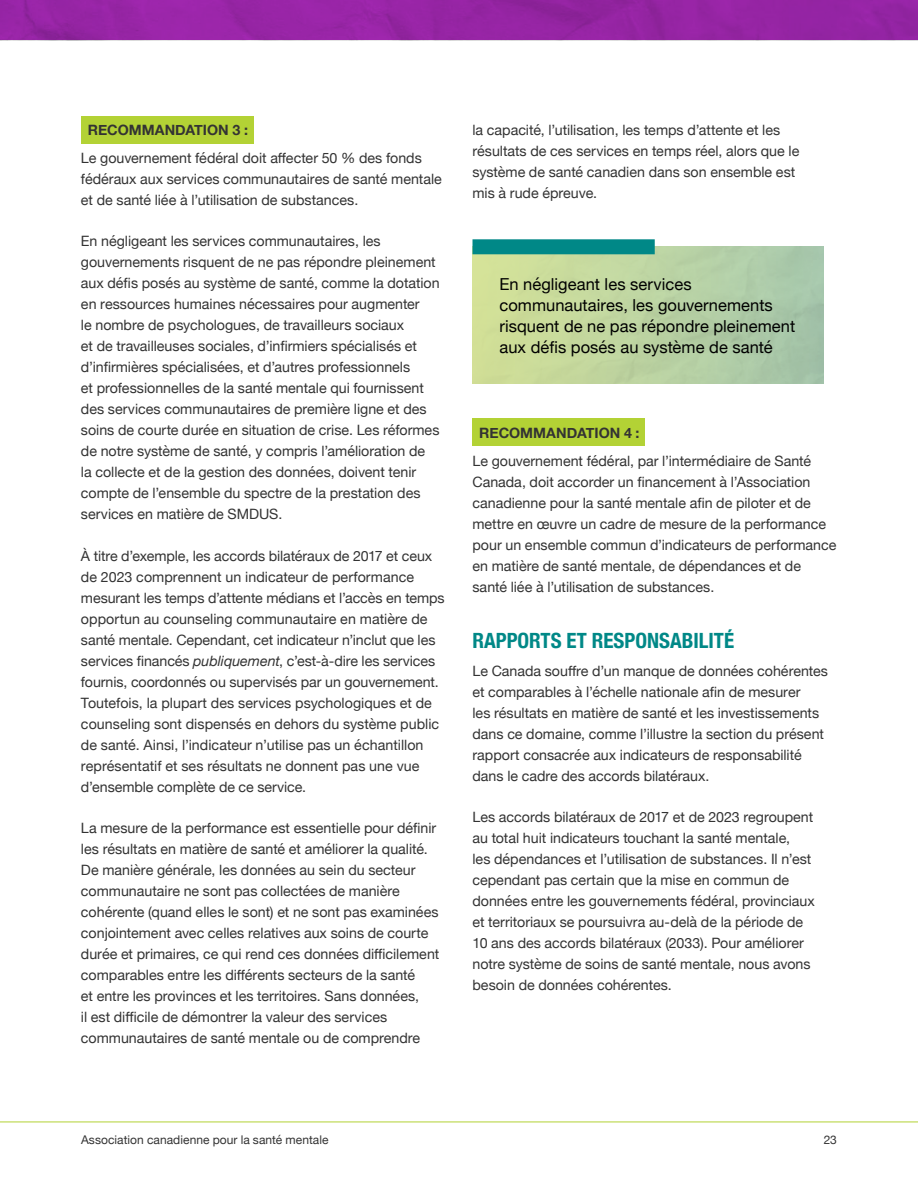
<style>
.page{position:relative;width:918px;height:1188px;background:#fff}
.page>*{position:absolute;margin:0;border:0;box-sizing:border-box;transform-origin:0 0}
.t1{font:700 condensed 21px "Helvetica Neue";color:#008887}
.t2{font:16.5px/21px "Helvetica Neue";letter-spacing:.005em;color:#000}
.t3{font:14.25px/21px "Helvetica Neue";color:#333}
.t4{font:700 14.25px "Helvetica Neue";color:#333}
.t5{font:12px "Helvetica Neue";letter-spacing:.005em;color:#333}
.s1{font-style:italic}
</style>
<div class="page">
<hr style="left:0;top:1122px;width:918px;height:1px;background:#b2d234">
<img style="left:0;top:0;width:918px;height:40px">
<div style="left:81px;top:116px;width:173px;height:28px;background:#b3d235"></div>
<div style="left:472px;top:239px;width:183px;height:15px;background:#008887"></div>
<div style="left:473px;top:419px;width:172px;height:27px;background:#b3d235"></div>
<p class="t4" style="left:88px;top:119px;width:162px">RECOMMANDATION 3 :</p>
<p class="t3" style="left:81px;top:148px;width:362px">Le gouvernement fédéral doit affecter 50 % des fonds fédéraux aux services communautaires de santé mentale et de santé liée à l’utilisation de substances.</p>
<p class="t3" style="left:81px;top:232px;width:360px">En négligeant les services communautaires, les gouvernements risquent de ne pas répondre pleinement aux défis posés au système de santé, comme la dotation en ressources humaines nécessaires pour augmenter<br>le nombre de psychologues, de travailleurs sociaux<br>et de travailleuses sociales, d’infirmiers spécialisés et d’infirmières spécialisées, et d’autres professionnels<br>et professionnelles de la santé mentale qui fournissent des services communautaires de première ligne et des soins de courte durée en situation de crise. Les réformes de notre système de santé, y compris l’amélioration de<br>la collecte et de la gestion des données, doivent tenir compte de l’ensemble du spectre de la prestation des services en matière de SMDUS.</p>
<p class="t3" style="left:81px;top:546px;width:365px">À titre d’exemple, les accords bilatéraux de 2017 et ceux de 2023 comprennent un indicateur de performance mesurant les temps d’attente médians et l’accès en temps opportun au counseling communautaire en matière de santé mentale. Cependant, cet indicateur n’inclut que les services financés <span class="s1">publiquement</span>, c’est-à-dire les services fournis, coordonnés ou supervisés par un gouvernement.<br>Toutefois, la plupart des services psychologiques et de counseling sont dispensés en dehors du système public de santé. Ainsi, l’indicateur n’utilise pas un échantillon représentatif et ses résultats ne donnent pas une vue d’ensemble complète de ce service.</p>
<p class="t3" style="left:81px;top:818px;width:360px">La mesure de la performance est essentielle pour définir les résultats en matière de santé et améliorer la qualité.<br>De manière générale, les données au sein du secteur communautaire ne sont pas collectées de manière cohérente (quand elles le sont) et ne sont pas examinées conjointement avec celles relatives aux soins de courte durée et primaires, ce qui rend ces données difficilement comparables entre les différents secteurs de la santé<br>et entre les provinces et les territoires. Sans données,<br>il est difficile de démontrer la valeur des services communautaires de santé mentale ou de comprendre</p>
<p class="t3" style="left:472px;top:120px;width:328px">la capacité, l’utilisation, les temps d’attente et les résultats de ces services en temps réel, alors que le système de santé canadien dans son ensemble est mis à rude épreuve.</p>
<p class="t2" style="left:500px;top:274px;width:297px">En négligeant les services communautaires, les gouvernements risquent de ne pas répondre pleinement aux défis posés au système de santé</p>
<p class="t4" style="left:479px;top:422px;width:162px">RECOMMANDATION 4 :</p>
<p class="t3" style="left:472px;top:451px;width:365px">Le gouvernement fédéral, par l’intermédiaire de Santé Canada, doit accorder un financement à l’Association canadienne pour la santé mentale afin de piloter et de mettre en œuvre un cadre de mesure de la performance pour un ensemble commun d’indicateurs de performance en matière de santé mentale, de dépendances et de santé liée à l’utilisation de substances.</p>
<h1 class="t1" style="left:472px;top:623px;width:263px">RAPPORTS ET RESPONSABILITÉ</h1>
<p class="t3" style="left:472px;top:661px;width:357px">Le Canada souffre d’un manque de données cohérentes et comparables à l’échelle nationale afin de mesurer<br>les résultats en matière de santé et les investissements dans ce domaine, comme l’illustre la section du présent rapport consacrée aux indicateurs de responsabilité dans le cadre des accords bilatéraux.</p>
<p class="t3" style="left:472px;top:807px;width:344px">Les accords bilatéraux de 2017 et de 2023 regroupent au total huit indicateurs touchant la santé mentale,<br>les dépendances et l’utilisation de substances. Il n’est cependant pas certain que la mise en commun de données entre les gouvernements fédéral, provinciaux et territoriaux se poursuivra au-delà de la période de 10 ans des accords bilatéraux (2033). Pour améliorer notre système de soins de santé mentale, nous avons besoin de données cohérentes.</p>
<p class="t5" style="left:81px;top:1131px;width:249px">Association canadienne pour la santé mentale</p>
<p class="t5" style="left:824px;top:1131px;width:15px">23</p>
</div>
